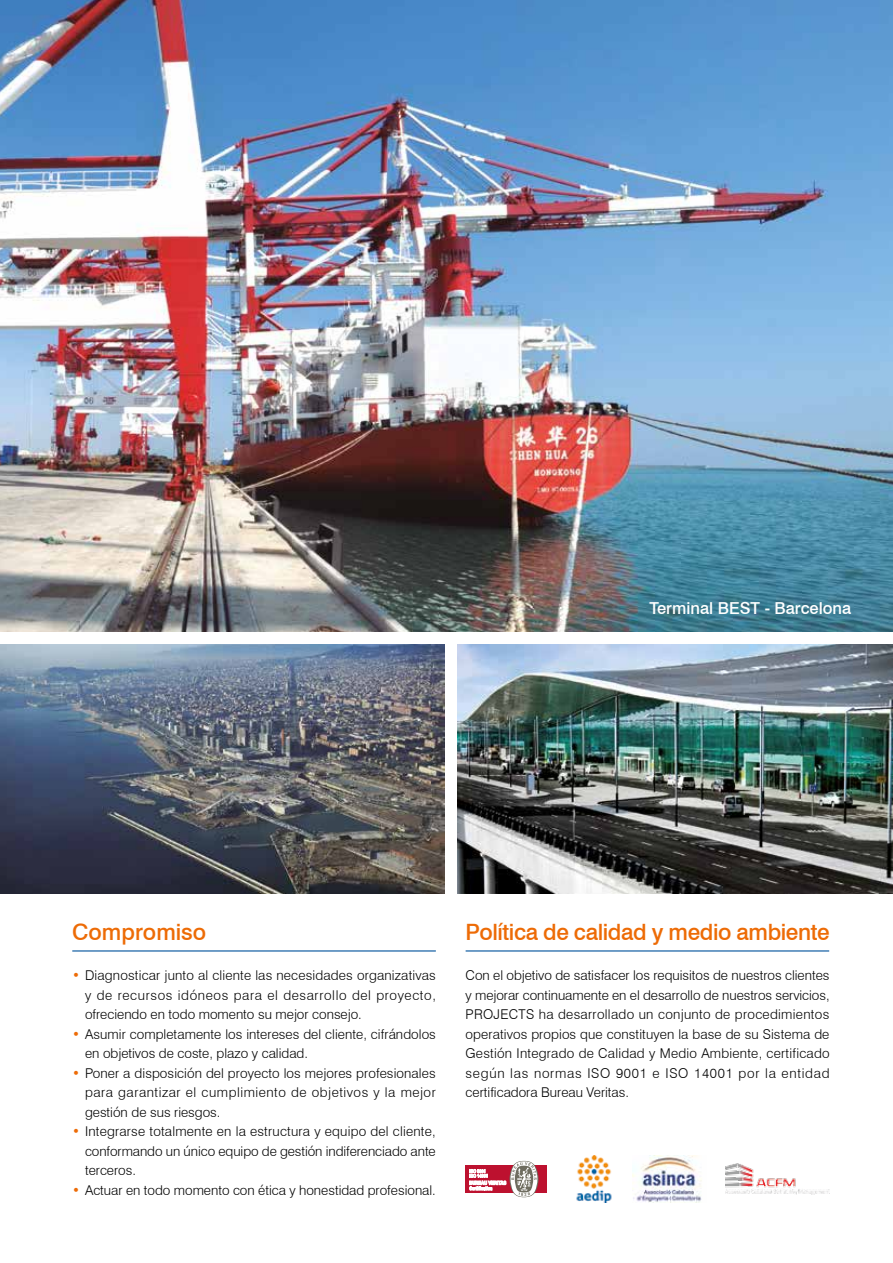
<style>
.page{position:relative;width:893px;height:1263px;background:#fff}
.page>*{position:absolute;margin:0;border:0;box-sizing:border-box;transform-origin:0 0}
.t1{font:500 22.5px "Swiss 721 BT";letter-spacing:-.015em;color:#ed6b06}
.t2{font:500 16.5px "Swiss 721 BT";color:#fff}
.t3{font:300 13.5px/19.5px "Swiss 721 BT";color:#000;text-align:justify}
.s1{color:#ed6b06}
</style>
<div class="page">
<hr style="left:72px;top:950px;width:364px;height:1px;background:#00529c">
<img style="left:0;top:644px;width:444px;height:249px">
<img style="left:457px;top:644px;width:436px;height:249px">
<hr style="left:466px;top:950px;width:363px;height:1px;background:#00529c">
<img style="left:0;top:0;width:893px;height:631px">
<img style="left:726px;top:1164px;width:103px;height:30px">
<img style="left:576px;top:1155px;width:36px;height:48px">
<img style="left:633px;top:1156px;width:69px;height:46px">
<div style="left:466px;top:1165px;width:81px;height:28px;background:#bd112f"></div>
<svg style="left:469px;top:1161px;width:70px;height:36px"></svg>
<p class="t2" style="left:649px;top:599px;width:203px">Terminal BEST - Barcelona</p>
<h1 class="t1" style="left:72px;top:918px;width:136px">Compromiso</h1>
<p class="t3" style="left:85px;top:966px;width:352px;text-indent:-13px"><span class="s1">•</span> Diagnosticar junto al cliente las necesidades organizativas y de recursos idóneos para el desarrollo del proyecto, ofreciendo en todo momento su mejor consejo.</p>
<p class="t3" style="left:85px;top:1024px;width:352px;text-indent:-13px"><span class="s1">•</span> Asumir completamente los intereses del cliente, cifrándolos en objetivos de coste, plazo y calidad.</p>
<p class="t3" style="left:85px;top:1063px;width:352px;text-indent:-13px"><span class="s1">•</span> Poner a disposición del proyecto los mejores profesionales para garantizar el cumplimiento de objetivos y la mejor gestión de sus riesgos.</p>
<p class="t3" style="left:85px;top:1122px;width:352px;text-indent:-13px"><span class="s1">•</span> Integrarse totalmente en la estructura y equipo del cliente, conformando un único equipo de gestión indiferenciado ante terceros.</p>
<p class="t3" style="left:72px;top:1180px;width:365px"><span class="s1">•</span> Actuar en todo momento con ética y honestidad profesional.</p>
<h1 class="t1" style="left:466px;top:918px;width:365px">Política de calidad y medio ambiente</h1>
<p class="t3" style="left:466px;top:966px;width:366px">Con el objetivo de satisfacer los requisitos de nuestros clientes y mejorar continuamente en el desarrollo de nuestros servicios, PROJECTS ha desarrollado un conjunto de procedimientos operativos propios que constituyen la base de su Sistema de Gestión Integrado de Calidad y Medio Ambiente, certificado según las normas ISO 9001 e ISO 14001 por la entidad certificadora Bureau Veritas.</p>
</div>
